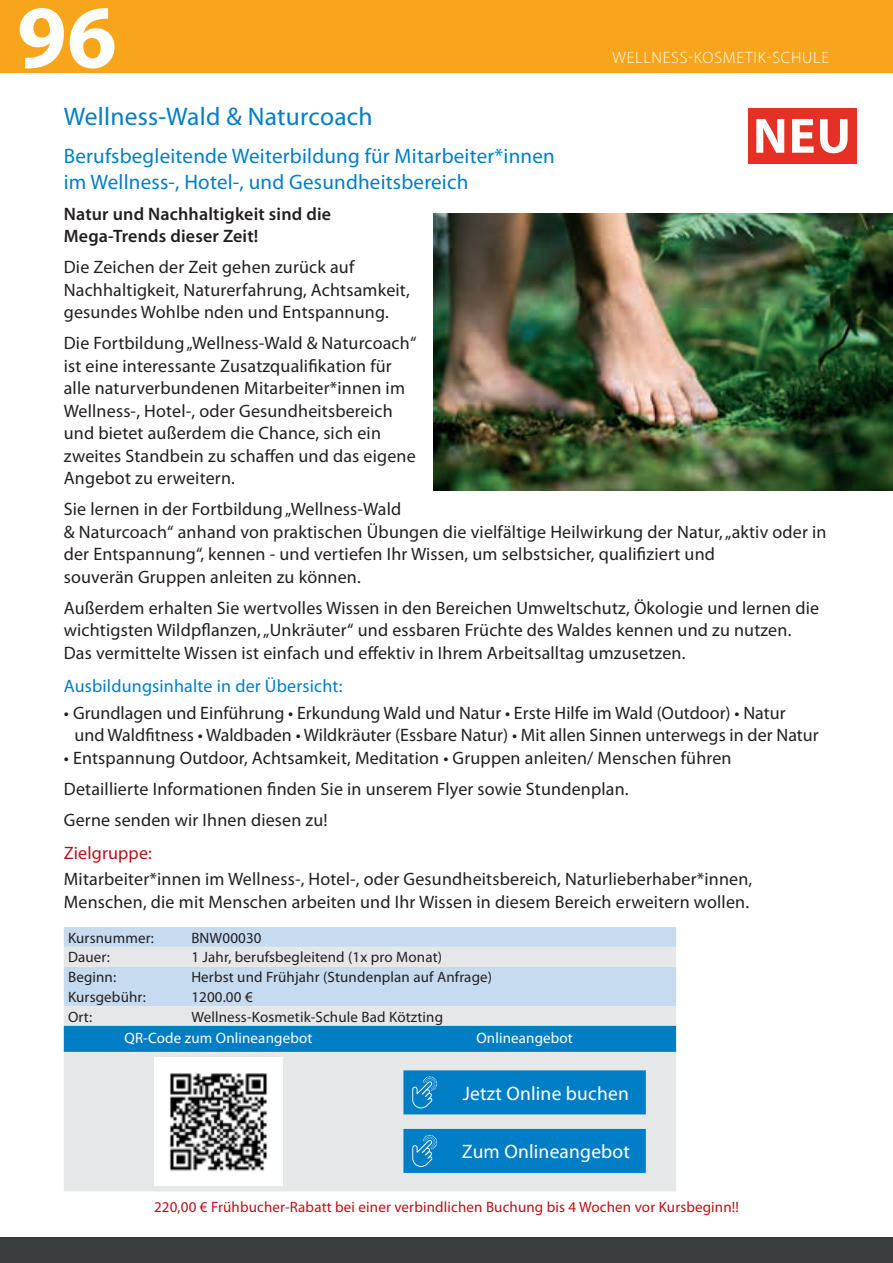
<style>
.page{position:relative;width:893px;height:1263px;background:#fff}
.page>*{position:absolute;margin:0;border:0;box-sizing:border-box;transform-origin:0 0}
.t1{font:700 90px "Myriad Pro";color:#fff}
.t2{font:25.5px "Myriad Pro";letter-spacing:.01em;color:#007ec5}
.t3{font:21px/25.2px "Myriad Pro";letter-spacing:.01em;color:#007ec5}
.t4{font:19.5px "Myriad Pro";letter-spacing:.01em;color:#fff}
.t5{font:18px/22.5px "Myriad Pro";letter-spacing:.01em;color:#231f20}
.t6{font:600 18px/22.5px "Myriad Pro";letter-spacing:.01em;color:#231f20}
.t7{font:18px "Myriad Pro";letter-spacing:.01em;color:#007ec5}
.t8{font:18px "Myriad Pro";letter-spacing:.01em;color:#bb1018}
.t9{font:300 16.5px "Myriad Pro";letter-spacing:.045em;color:#fff}
.t10{font:15px "Myriad Pro";letter-spacing:.01em;color:#231f20}
.t11{font:15px "Myriad Pro";letter-spacing:.01em;color:#bb1018}
.t12{font:15px "Myriad Pro";letter-spacing:.01em;color:#fff}
</style>
<div class="page">
<div style="left:0;top:1237px;width:893px;height:26px;background:#383d3d"></div>
<div style="left:0;top:0;width:893px;height:72px;background:#f9a51b"></div>
<div style="left:748px;top:108px;width:108px;height:56px;background:#e53025"></div>
<svg style="left:756px;top:119px;width:28px;height:34px"></svg>
<svg style="left:792px;top:119px;width:22px;height:34px"></svg>
<svg style="left:820px;top:119px;width:28px;height:34px"></svg>
<div style="left:64px;top:927px;width:612px;height:20px;background:#c6daf0"></div>
<svg style="left:64px;top:947px;width:612px;height:244px;background:#dde3ea"></svg>
<div style="left:64px;top:1026px;width:612px;height:26px;background:#007ec5"></div>
<img style="left:155px;top:1058px;width:127px;height:127px">
<div style="left:403px;top:1070px;width:243px;height:44px;background:#007ec5"></div>
<div style="left:403px;top:1129px;width:243px;height:44px;background:#007ec5"></div>
<img style="left:433px;top:214px;width:460px;height:276px">
<h1 class="t1" style="left:17px;top:-22px;width:101px">96</h1>
<p class="t9" style="left:613px;top:48px;width:218px">WELLNESS-KOSMETIK-SCHULE</p>
<h2 class="t2" style="left:64px;top:101px;width:310px">Wellness-Wald &amp; Naturcoach</h2>
<p class="t3" style="left:64px;top:143px;width:492px">Berufsbegleitende Weiterbildung für Mitarbeiter*innen im Wellness-, Hotel-, und Gesundheitsbereich</p>
<p class="t6" style="left:64px;top:202px;width:269px">Natur und Nachhaltigkeit sind die<br>Mega-Trends dieser Zeit!</p>
<p class="t5" style="left:64px;top:256px;width:347px">Die Zeichen der Zeit gehen zurück auf<br>Nachhaltigkeit, Naturerfahrung, Achtsamkeit, gesundes Wohlbe nden und Entspannung.</p>
<p class="t5" style="left:64px;top:332px;width:354px">Die Fortbildung „Wellness-Wald &amp; Naturcoach“ ist eine interessante Zusatzqualifikation für alle naturverbundenen Mitarbeiter*innen im Wellness-, Hotel-, oder Gesundheitsbereich und bietet außerdem die Chance, sich ein zweites Standbein zu schaffen und das eigene Angebot zu erweitern.</p>
<p class="t5" style="left:64px;top:498px;width:764px">Sie lernen in der Fortbildung „Wellness-Wald<br>&amp; Naturcoach“ anhand von praktischen Übungen die vielfältige Heilwirkung der Natur, „aktiv oder in der Entspannung“, kennen - und vertiefen Ihr Wissen, um selbstsicher, qualifiziert und<br>souverän Gruppen anleiten zu können.</p>
<p class="t5" style="left:64px;top:596px;width:757px">Außerdem erhalten Sie wertvolles Wissen in den Bereichen Umweltschutz, Ökologie und lernen die wichtigsten Wildpflanzen, „Unkräuter“ und essbaren Früchte des Waldes kennen und zu nutzen.<br>Das vermittelte Wissen ist einfach und effektiv in Ihrem Arbeitsalltag umzusetzen.</p>
<p class="t7" style="left:64px;top:675px;width:280px">Ausbildungsinhalte in der Übersicht:</p>
<p class="t5" style="left:74px;top:701px;width:746px;text-indent:-11px">• Grundlagen und Einführung • Erkundung Wald und Natur • Erste Hilfe im Wald (Outdoor) • Natur und Waldfitness • Waldbaden • Wildkräuter (Essbare Natur) • Mit allen Sinnen unterwegs in der Natur</p>
<p class="t5" style="left:64px;top:742px;width:669px;line-height:31px">• Entspannung Outdoor, Achtsamkeit, Meditation • Gruppen anleiten/ Menschen führen<br>Detaillierte Informationen finden Sie in unserem Flyer sowie Stundenplan.<br>Gerne senden wir Ihnen diesen zu!</p>
<p class="t8" style="left:64px;top:841px;width:90px">Zielgruppe:</p>
<p class="t5" style="left:64px;top:868px;width:690px">Mitarbeiter*innen im Wellness-, Hotel-, oder Gesundheitsbereich, Naturlieberhaber*innen,<br>Menschen, die mit Menschen arbeiten und Ihr Wissen in diesem Bereich erweitern wollen.</p>
<p class="t10" style="left:68px;top:928px;width:87px">Kursnummer:</p>
<p class="t10" style="left:191px;top:928px;width:72px">BNW00030</p>
<p class="t10" style="left:68px;top:948px;width:43px">Dauer:</p>
<p class="t10" style="left:191px;top:948px;width:252px">1 Jahr, berufsbegleitend (1x pro Monat)</p>
<p class="t10" style="left:68px;top:968px;width:50px">Beginn:</p>
<p class="t10" style="left:191px;top:968px;width:302px">Herbst und Frühjahr (Stundenplan auf Anfrage)</p>
<p class="t10" style="left:68px;top:987px;width:79px">Kursgebühr:</p>
<p class="t10" style="left:191px;top:987px;width:63px">1200.00 €</p>
<p class="t10" style="left:68px;top:1007px;width:26px">Ort:</p>
<p class="t10" style="left:191px;top:1007px;width:253px">Wellness-Kosmetik-Schule Bad Kötzting</p>
<p class="t12" style="left:125px;top:1029px;width:189px">QR-Code zum Onlineangebot</p>
<p class="t12" style="left:476px;top:1029px;width:98px">Onlineangebot</p>
<p class="t4" style="left:463px;top:1081px;width:168px">Jetzt Online buchen</p>
<p class="t4" style="left:462px;top:1140px;width:170px">Zum Onlineangebot</p>
<p class="t11" style="left:154px;top:1198px;width:586px">220,00 € Frühbucher-Rabatt bei einer verbindlichen Buchung bis 4 Wochen vor Kursbeginn!!</p>
</div>
